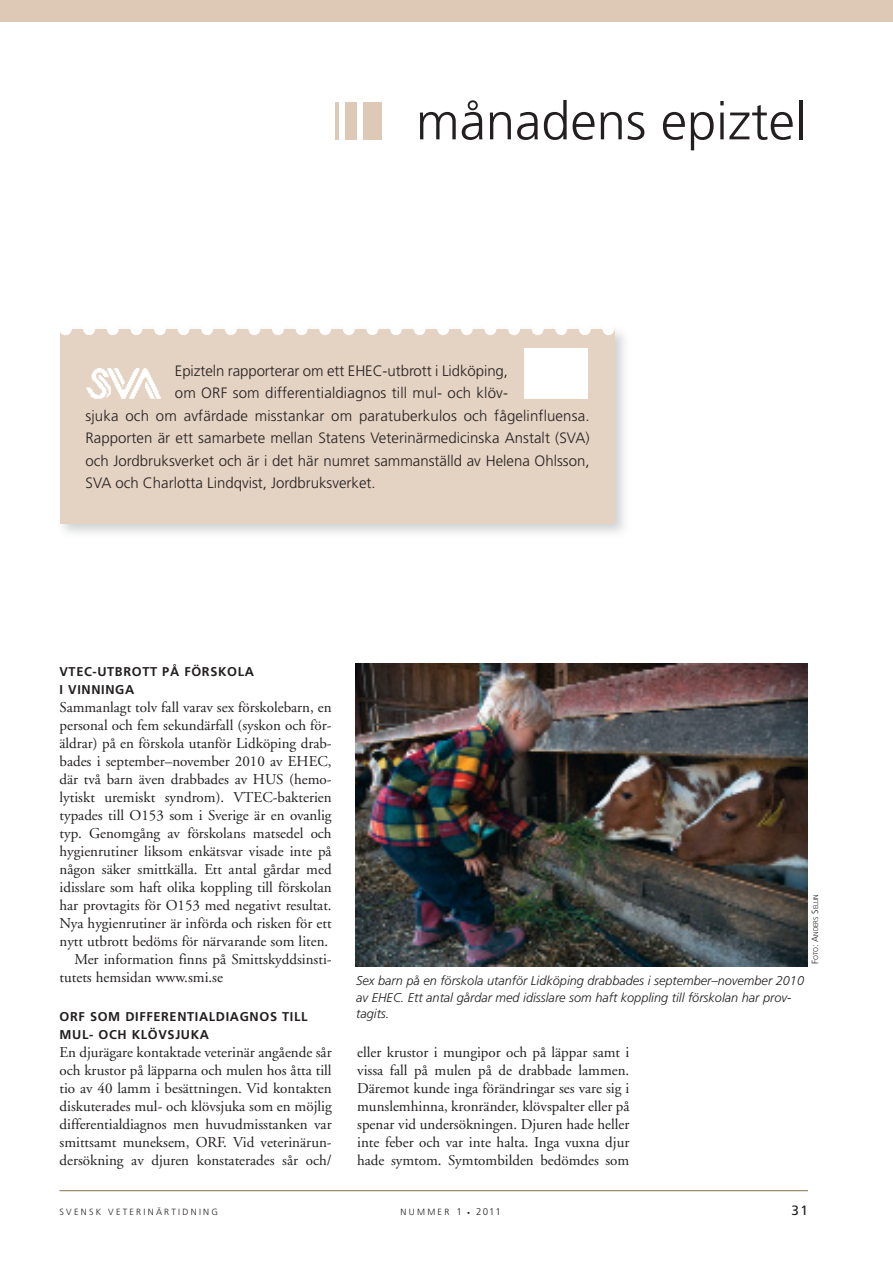
<style>
.page{position:relative;width:893px;height:1263px;background:#fff}
.page>*{position:absolute;margin:0;border:0;box-sizing:border-box;transform-origin:0 0}
.t1{font:300 52.5px "Frutiger";color:#231f20}
.t2{font:15px/18px "Adobe Garamond";color:#231f20;text-align:justify}
.t3{font:300 15px "Frutiger";color:#231f20}
.t4{font:13.5px "Frutiger";color:#231f20}
.t5{font:italic 300 12.75px/16.5px "Frutiger";color:#231f20}
.t6{font:700 12.75px/18px "Frutiger";letter-spacing:.05em;color:#231f20}
.t7{font:300 9px "Frutiger";letter-spacing:.25em;color:#231f20}
.t8{font:300 6.75px "Frutiger";color:#231f20}
.s1{color:#ddc9b6}
.s2{font-size:9px}
.s3{font-size:9.75px}
.s4{font-size:6px}
</style>
<div class="page">
<hr style="left:60px;top:1190px;width:748px;height:1px;background:#82704a">
<div style="left:0;top:0;width:893px;height:21px;background:#ddc9b6"></div>
<img style="left:60px;top:329px;width:565px;height:204px">
<div style="left:60px;top:329px;width:554px;height:194px;background:#e4d2c2"></div>
<svg style="left:60px;top:329px;width:531px;height:6px"></svg>
<svg style="left:602px;top:329px;width:12px;height:6px"></svg>
<img style="left:86px;top:368px;width:75px;height:31px">
<div style="left:524px;top:348px;width:63px;height:50px;background:#fff"></div>
<img style="left:355px;top:664px;width:453px;height:303px">
<h1 class="t1" style="left:333px;top:100px;width:475px"><span class="s1">❘❙❚</span> månadens epiztel</h1>
<p class="t3" style="left:175px;top:365px;width:335px">Epizteln rapporterar om ett EHEC-utbrott i Lidköping,</p>
<p class="t3" style="left:175px;top:387px;width:335px">om ORF som differentialdiagnos till mul- och klöv-</p>
<p class="t3" style="left:86px;top:410px;width:506px">sjuka och om avfärdade misstankar om paratuberkulos och fågelinfluensa.</p>
<p class="t3" style="left:86px;top:432px;width:506px">Rapporten är ett samarbete mellan Statens Veterinärmedicinska Anstalt (SVA)</p>
<p class="t3" style="left:86px;top:455px;width:506px">och Jordbruksverket och är i det här numret sammanställd av Helena Ohlsson,</p>
<p class="t3" style="left:86px;top:477px;width:292px">SVA och Charlotta Lindqvist, Jordbruksverket.</p>
<p class="t6" style="left:60px;top:663px;width:196px">VTEC-UTBROTT PÅ FÖRSKOLA<br>I VINNINGA</p>
<p class="t2" style="left:60px;top:699px;width:274px">Sammanlagt tolv fall varav sex förskolebarn, en</p>
<p class="t2" style="left:60px;top:717px;width:274px">personal och fem sekundärfall (syskon och för-</p>
<p class="t2" style="left:60px;top:735px;width:274px">äldrar) på en förskola utanför Lid köping drab-</p>
<p class="t2" style="left:60px;top:753px;width:274px">bades i september–november 2010 av EHEC,</p>
<p class="t2" style="left:60px;top:771px;width:274px">där två barn även drabbades av HUS (hemo -</p>
<p class="t2" style="left:60px;top:789px;width:274px">lytiskt uremiskt syndrom). VTEC-bakterien</p>
<p class="t2" style="left:60px;top:807px;width:274px">typades till O153 som i Sverige är en ovanlig</p>
<p class="t2" style="left:60px;top:825px;width:274px">typ. Genomgång av förskolans mat sedel och</p>
<p class="t2" style="left:60px;top:843px;width:274px">hygienrutiner liksom enkätsvar visade inte på</p>
<p class="t2" style="left:60px;top:861px;width:274px">någon säker smittkälla. Ett antal gårdar med</p>
<p class="t2" style="left:60px;top:879px;width:274px">idisslare som haft olika koppling till för skolan</p>
<p class="t2" style="left:60px;top:897px;width:274px">har provtagits för O153 med negativt resultat.</p>
<p class="t2" style="left:60px;top:915px;width:274px">Nya hygienrutiner är införda och risken för ett</p>
<p class="t2" style="left:60px;top:933px;width:270px">nytt utbrott bedöms för närvarande som liten.</p>
<p class="t2" style="left:74px;top:951px;width:259px">Mer information finns på Smittskydds insti -</p>
<p class="t2" style="left:60px;top:969px;width:165px">tutets hemsidan www.smi.se</p>
<p class="t6" style="left:60px;top:1008px;width:249px">ORF SOM DIFFERENTIALDIAGNOS TILL<br>MUL- OCH KLÖVSJUKA</p>
<p class="t2" style="left:60px;top:1044px;width:274px">En djurägare kontaktade veterinär angående sår och krustor på läpparna och mulen hos åtta till tio av 40 lamm i besättningen. Vid kontakten diskuterades mul- och klövsjuka som en möjlig differentialdiagnos men huvudmisstanken var smittsamt muneksem, ORF. Vid veterinärun&shy;dersökning av djuren konstaterades sår och/</p>
<p class="t2" style="left:357px;top:1044px;width:274px">eller krustor i mungipor och på läppar samt i vissa fall på mulen på de drabbade lammen.<br>Däremot kunde inga förändringar ses vare sig i munslemhinna, kronränder, klövspalter eller på spenar vid undersökningen. Djuren hade heller inte feber och var inte halta. Inga vuxna djur hade symtom. Symtombilden bedömdes som</p>
<p class="t8" style="left:813px;top:964px;width:71px;rotate:-90deg"><span class="s2">F</span>OTO<span class="s2">: A</span>NDERS <span class="s2">S</span>ELLIN</p>
<p class="t5" style="left:356px;top:974px;width:449px">Sex barn på en förskola utanför Lidköping drabbades i september–november 2010 av EHEC. Ett antal gårdar med idisslare som haft koppling till förskolan har prov - tagits.</p>
<p class="t7" style="left:60px;top:1208px;width:160px">SVENSK VETERINÄRTIDNING</p>
<p class="t7" style="left:401px;top:1208px;width:102px">NUMMER <span class="s3">1</span> <span class="s4">•</span> <span class="s3">2011</span></p>
<p class="t4" style="left:792px;top:1205px;width:18px">31</p>
</div>
